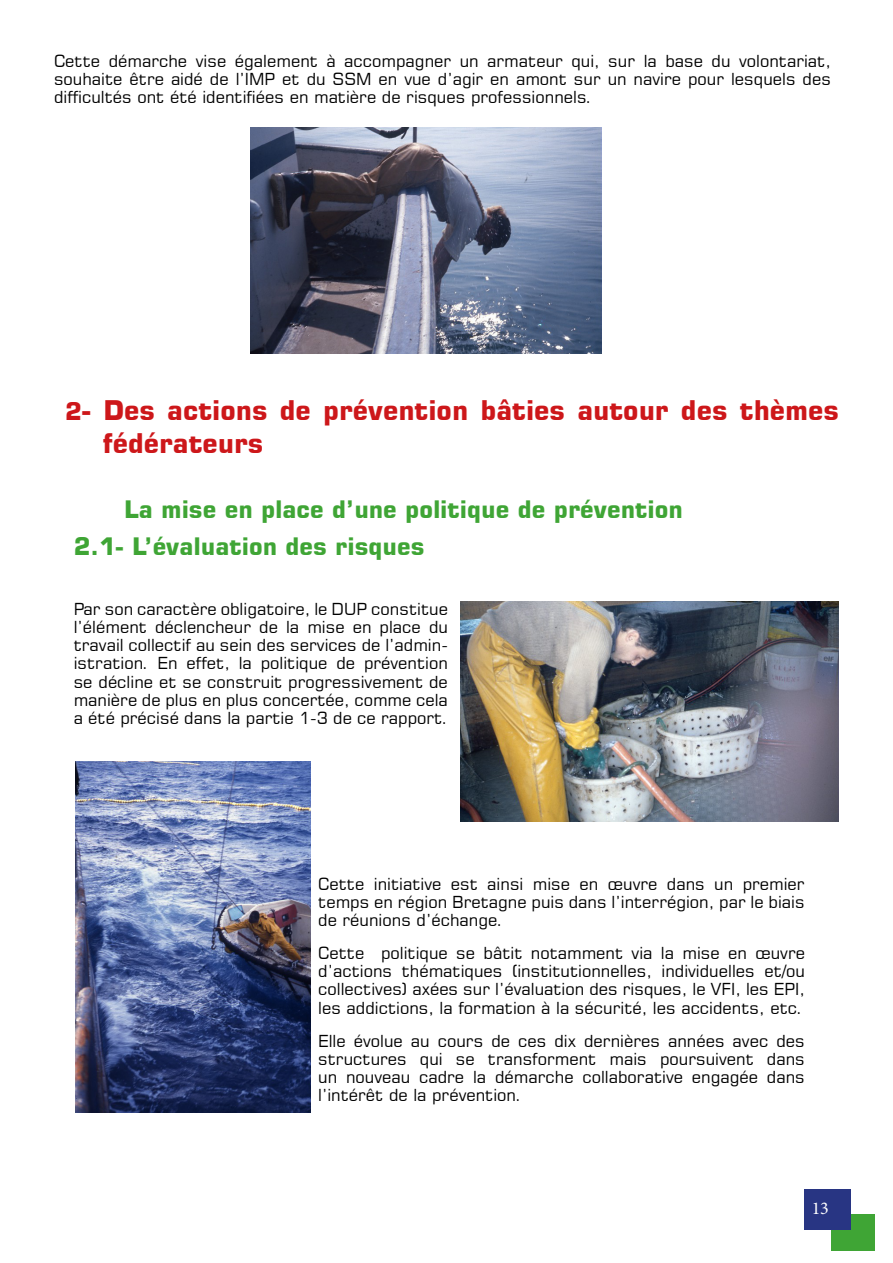
<style>
.page{position:relative;width:893px;height:1263px;background:#fff}
.page>*{position:absolute;margin:0;border:0;box-sizing:border-box;transform-origin:0 0}
.t1{font:700 27px/32.4px "Square 721 BT";color:#cd171a}
.t2{font:700 24px/37.2px "Square 721 BT";color:#3fa535}
.t3{font:18px "Minion Pro";color:#fff}
.t4{font:16.5px/18.1px "Square 721 BT";color:#000;text-align:justify}
.s1{font-size:24px}
</style>
<div class="page">
<div style="left:831px;top:1214px;width:44px;height:37px;background:#3fa535"></div>
<div style="left:804px;top:1189px;width:47px;height:41px;background:#283583"></div>
<img style="left:251px;top:128px;width:351px;height:225px">
<img style="left:461px;top:602px;width:378px;height:219px">
<img style="left:75px;top:762px;width:236px;height:351px">
<p class="t4" style="left:54px;top:51px;width:778px">Cette démarche vise également à accompagner un armateur qui, sur la base du volontariat, souhaite être aidé de l’IMP et du SSM en vue d’agir en amont sur un navire pour lesquels des difficultés ont été identifiées en matière de risques professionnels.</p>
<h1 class="t1" style="left:103px;top:394px;width:738px;text-indent:-38px"><span class="s1">2</span>- Des actions de prévention bâties autour des thèmes fédérateurs</h1>
<h2 class="t2" style="left:74px;top:490px;width:611px;text-indent:50px">La mise en place d’une politique de prévention<br>2.1- L’évaluation des risques</h2>
<p class="t4" style="left:74px;top:600px;width:376px">Par son caractère obligatoire, le DUP constitue l’élément déclencheur de la mise en place du travail collectif au sein des services de l’admin&shy;istration. En effet, la politique de prévention se décline et se construit progressivement de manière de plus en plus concertée, comme cela a été précisé dans la partie 1-3 de ce rapport.</p>
<p class="t4" style="left:318px;top:874px;width:488px">Cette initiative est ainsi mise en œuvre dans un premier temps en région Bretagne puis dans l’interrégion, par le biais de réunions d’échange.</p>
<p class="t4" style="left:318px;top:944px;width:488px">Cette politique se bâtit notamment via la mise en œuvre d’actions thématiques (institutionnelles, individuelles et/ou collectives) axées sur l’évaluation des risques, le VFI, les EPI, les addictions, la formation à la sécurité, les accidents, etc.</p>
<p class="t4" style="left:318px;top:1031px;width:488px">Elle évolue au cours de ces dix dernières années avec des structures qui se transforment mais poursuivent dans un nouveau cadre la démarche collaborative engagée dans l’intérêt de la prévention.</p>
<p class="t3" style="left:812px;top:1196px;width:19px">13</p>
</div>
